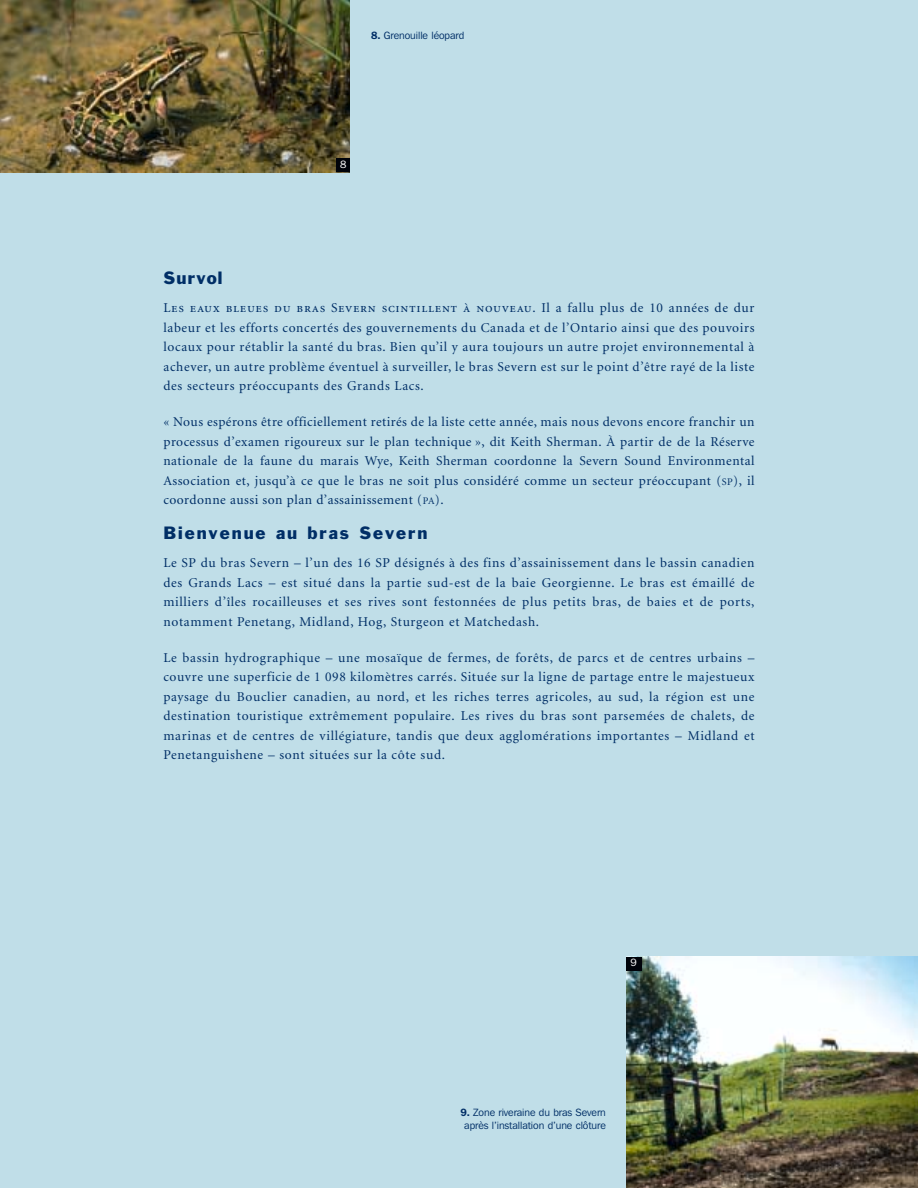
<style>
.page{position:relative;width:918px;height:1188px;background:#c0dee8}
.page>*{position:absolute;margin:0;border:0;box-sizing:border-box;transform-origin:0 0}
.t1{font:16.5px "Franklin Gothic";letter-spacing:.115em;color:#002e66}
.t2{font:13.5px/19.5px "Minion";letter-spacing:.05em;color:#002e66;text-align:justify}
.t3{font:13.5px "Minion Regular SC";letter-spacing:.05em;color:#002e66}
.t4{font:10.5px/13.5px "Franklin Gothic IT Cby BT";letter-spacing:-.005em;color:#002e66;text-align:center}
.t5{font:10.5px "Franklin Gothic IT Cby BT";color:#fff}
.s1{font-weight:600}
.s2{font-family:"Minion"}
.s3{font-size:10.2px}
</style>
<div class="page">
<img style="left:0;top:0;width:350px;height:172px">
<img style="left:626px;top:957px;width:292px;height:231px">
<div style="left:336px;top:159px;width:14px;height:13px;background:#00030a"></div>
<div style="left:626px;top:957px;width:15px;height:14px;background:#00030a"></div>
<p class="t4" style="left:371px;top:30px;width:95px"><span class="s1">8.</span> Grenouille léopard</p>
<p class="t5" style="left:340px;top:161px;width:8px">8</p>
<p class="t1" style="left:163px;top:271px;width:61px">Survol</p>
<p class="t3" style="left:163px;top:303px;width:593px">Les eaux bleues du bras Severn scintillent à nouveau. <span class="s2">Il a fallu plus de 10 années de dur</span></p>
<p class="t2" style="left:163px;top:319px;width:593px">labeur et les efforts concertés des gouvernements du Canada et de l’Ontario ainsi que des pouvoirs locaux pour rétablir la santé du bras. Bien qu’il y aura toujours un autre projet environnemental à achever, un autre problème éventuel à surveiller, le bras Severn est sur le point d’être rayé de la liste des secteurs préoccupants des Grands Lacs.</p>
<p class="t2" style="left:163px;top:414px;width:593px">« Nous espérons être officiellement retirés de la liste cette année, mais nous devons encore franchir un processus d’examen rigoureux sur le plan technique », dit Keith Sherman. À partir de de la Réserve nationale de la faune du marais Wye, Keith Sherman coordonne la Severn Sound Environmental Association et, jusqu’à ce que le bras ne soit plus considéré comme un secteur préoccupant (<span class="s3">SP</span>), il coordonne aussi son plan d’assainissement (<span class="s3">PA</span>).</p>
<p class="t1" style="left:163px;top:526px;width:266px">Bienvenue au bras Severn</p>
<p class="t2" style="left:163px;top:555px;width:593px">Le SP du bras Severn – l’un des 16 SP désignés à des fins d’assainissement dans le bassin canadien des Grands Lacs – est situé dans la partie sud-est de la baie Georgienne. Le bras est émaillé de milliers d’îles rocailleuses et ses rives sont festonnées de plus petits bras, de baies et de ports, notamment Penetang, Midland, Hog, Sturgeon et Matchedash.</p>
<p class="t2" style="left:163px;top:649px;width:593px">Le bassin hydrographique – une mosaïque de fermes, de forêts, de parcs et de centres urbains – couvre une superficie de 1 098 kilomètres carrés. Située sur la ligne de partage entre le majestueux paysage du Bouclier canadien, au nord, et les riches terres agricoles, au sud, la région est une destination touristique extrêmement populaire. Les rives du bras sont parsemées de chalets, de marinas et de centres de villégiature, tandis que deux agglomérations importantes – Midland et Penetanguishene – sont situées sur la côte sud.</p>
<p class="t5" style="left:631px;top:959px;width:8px">9</p>
<p class="t4" style="left:460px;top:1106px;width:147px"><span class="s1">9.</span> Zone riveraine du bras Severn après l’installation d’une clôture</p>
</div>
